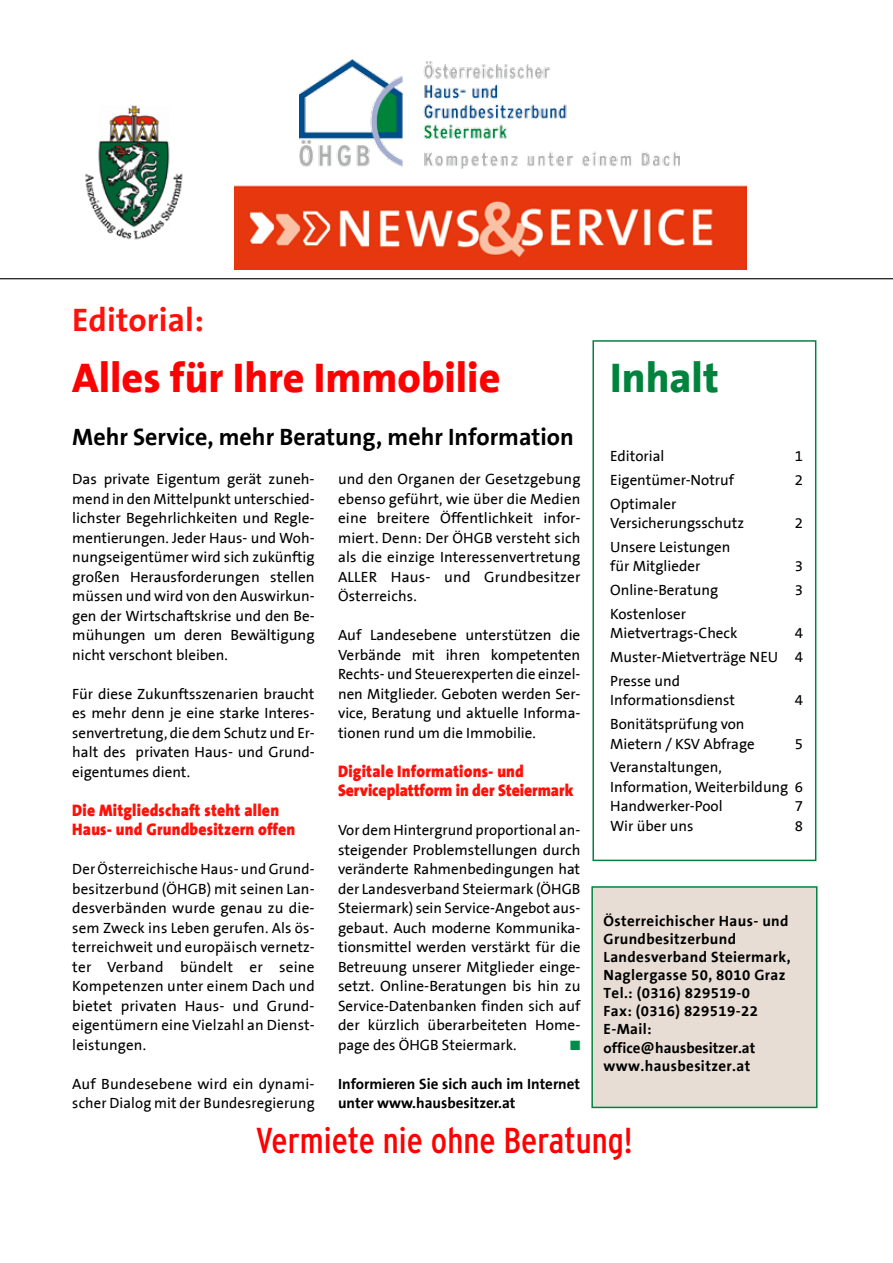
<style>
.page{position:relative;width:893px;height:1263px;background:#fff}
.page>*{position:absolute;margin:0;border:0;box-sizing:border-box;transform-origin:0 0}
.t1{font:800 42px "The Sans";color:#f00}
.t2{font:800 42px "The Sans";color:#00843d}
.t3{font:condensed 36px "Interstate";color:#f00}
.t4{font:700 33px "The Sans";letter-spacing:.005em;color:#ff1109}
.t5{font:700 24px "The Sans";color:#000}
.t6{font:900 16.8px/19.5px "The Sans";letter-spacing:.015em;color:#ff1109;scale:.92 1}
.t7{font:15px/19.5px "The Sans";color:#000;text-align:justify}
.t8{font:700 15px/18px "The Sans";letter-spacing:.025em;color:#000}
.t9{font:700 15px/19.5px "The Sans";color:#000}
.t10{font:13.5px "Zapf Dingbats ITC";color:#008d4a}
</style>
<div class="page">
<img style="left:85px;top:105px;width:98px;height:135px">
<img style="left:300px;top:59px;width:379px;height:109px">
<div style="left:592px;top:887px;width:225px;height:220px;background:#e7ddd5"></div>
<div style="left:591px;top:886px;width:226px;height:222px;border:2px solid #00843d"></div>
<div style="left:592px;top:340px;width:224px;height:521px;border:2px solid #00843d"></div>
<hr style="left:0;top:278px;width:893px;height:1px;background:#000">
<img style="left:235px;top:185px;width:512px;height:85px">
<h3 class="t4" style="left:72px;top:302px;width:133px">Editorial:</h3>
<h1 class="t1" style="left:72px;top:356px;width:430px">Alles für Ihre Immobilie</h1>
<h3 class="t5" style="left:72px;top:424px;width:503px">Mehr Service, mehr Beratung, mehr Information</h3>
<p class="t7" style="left:72px;top:470px;width:244px">Das private Eigentum gerät zuneh&shy;mend in den Mittelpunkt unterschied&shy;lichster Begehrlichkeiten und Regle&shy;mentierungen. Jeder Haus- und Woh&shy;nungseigentümer wird sich zukünftig großen Herausforderungen stellen müssen und wird von den Auswirkun&shy;gen der Wirtschaftskrise und den Be&shy;mühungen um deren Bewältigung nicht verschont bleiben.</p>
<p class="t7" style="left:72px;top:684px;width:244px">Für diese Zukunftsszenarien braucht es mehr denn je eine starke Interes&shy;senvertretung, die dem Schutz und Er&shy;halt des privaten Haus- und Grund&shy;eigentumes dient.</p>
<p class="t6" style="left:72px;top:801px;width:244px">Die Mitgliedschaft steht allen<br>Haus- und Grundbesitzern offen</p>
<p class="t7" style="left:72px;top:860px;width:244px">Der Österreichische Haus- und Grund&shy;besitzerbund (ÖHGB) mit seinen Lan&shy;desverbänden wurde genau zu die&shy;sem Zweck ins Leben gerufen. Als ös&shy;terreichweit und europäisch vernetz&shy;ter Verband bündelt er seine Kompetenzen unter einem Dach und bietet privaten Haus- und Grund&shy;eigentümern eine Vielzahl an Dienst&shy;leistungen.</p>
<p class="t7" style="left:72px;top:1074px;width:244px">Auf Bundesebene wird ein dynami&shy;scher Dialog mit der Bundesregierung</p>
<p class="t7" style="left:338px;top:470px;width:244px">und den Organen der Gesetzgebung ebenso geführt, wie über die Medien eine breitere Öffentlichkeit infor&shy;miert. Denn: Der ÖHGB versteht sich als die einzige Interessenvertretung ALLER Haus- und Grundbesitzer Österreichs.</p>
<p class="t7" style="left:338px;top:626px;width:244px">Auf Landesebene unterstützen die Verbände mit ihren kompetenten Rechts- und Steuerexperten die einzel&shy;nen Mitglieder. Geboten werden Ser&shy;vice, Beratung und aktuelle Informa&shy;tionen rund um die Immobilie.</p>
<p class="t6" style="left:338px;top:762px;width:257px">Digitale Informations- und<br>Serviceplattform in der Steiermark</p>
<p class="t7" style="left:338px;top:821px;width:244px">Vor dem Hintergrund proportional an&shy;steigender Problemstellungen durch veränderte Rahmenbedingungen hat der Landesverband Steiermark (ÖHGB Steiermark) sein Service-Angebot aus&shy;gebaut. Auch moderne Kommunika&shy;tionsmittel werden verstärkt für die Betreuung unserer Mitglieder einge&shy;setzt. Online-Beratungen bis hin zu Service-Datenbanken finden sich auf der kürzlich überarbeiteten Home&shy;page des ÖHGB Steiermark.</p>
<p class="t10" style="left:570px;top:1039px;width:12px">■</p>
<p class="t9" style="left:338px;top:1074px;width:244px">Informieren Sie sich auch im Internet unter www.hausbesitzer.at</p>
<h1 class="t2" style="left:610px;top:356px;width:110px">Inhalt</h1>
<p class="t7" style="left:610px;top:447px;width:56px">Editorial</p>
<p class="t7" style="left:795px;top:447px;width:10px">1</p>
<p class="t7" style="left:610px;top:471px;width:125px">Eigentümer-Notruf</p>
<p class="t7" style="left:795px;top:471px;width:10px">2</p>
<p class="t7" style="left:610px;top:494px;width:135px">Optimaler<br>Versicherungsschutz</p>
<p class="t7" style="left:795px;top:514px;width:10px">2</p>
<p class="t7" style="left:610px;top:538px;width:122px">Unsere Leistungen für Mitglieder</p>
<p class="t7" style="left:795px;top:557px;width:10px">3</p>
<p class="t7" style="left:610px;top:581px;width:109px">Online-Beratung</p>
<p class="t7" style="left:795px;top:581px;width:10px">3</p>
<p class="t7" style="left:610px;top:605px;width:129px">Kostenloser<br>Mietvertrags-Check</p>
<p class="t7" style="left:610px;top:622px;width:194px;line-height:23.7px;text-indent:184px">4<br>Muster-Mietverträge NEU 4<br>Presse und</p>
<p class="t7" style="left:610px;top:691px;width:126px">Informationsdienst</p>
<p class="t7" style="left:795px;top:691px;width:10px">4</p>
<p class="t7" style="left:610px;top:715px;width:146px">Bonitätsprüfung von<br>Mietern / KSV Abfrage</p>
<p class="t7" style="left:795px;top:734px;width:10px">5</p>
<p class="t7" style="left:610px;top:758px;width:194px;text-align:left">Veranstaltungen,<br>Information, Weiterbildung 6<br>Handwerker-Pool</p>
<p class="t7" style="left:795px;top:797px;width:10px">7</p>
<p class="t7" style="left:610px;top:817px;width:85px">Wir über uns</p>
<p class="t7" style="left:795px;top:817px;width:10px">8</p>
<p class="t8" style="left:604px;top:913px;width:189px">Österreichischer Haus- und<br>Grundbesitzerbund<br>Landesverband Steiermark,<br>Naglergasse 50, 8010 Graz<br>Tel.: (0316) 829519-0<br>Fax: (0316) 829519-22<br>E-Mail: office@hausbesitzer.at www.hausbesitzer.at</p>
<h2 class="t3" style="left:256px;top:1120px;width:378px">Vermiete nie ohne Beratung!</h2>
</div>
